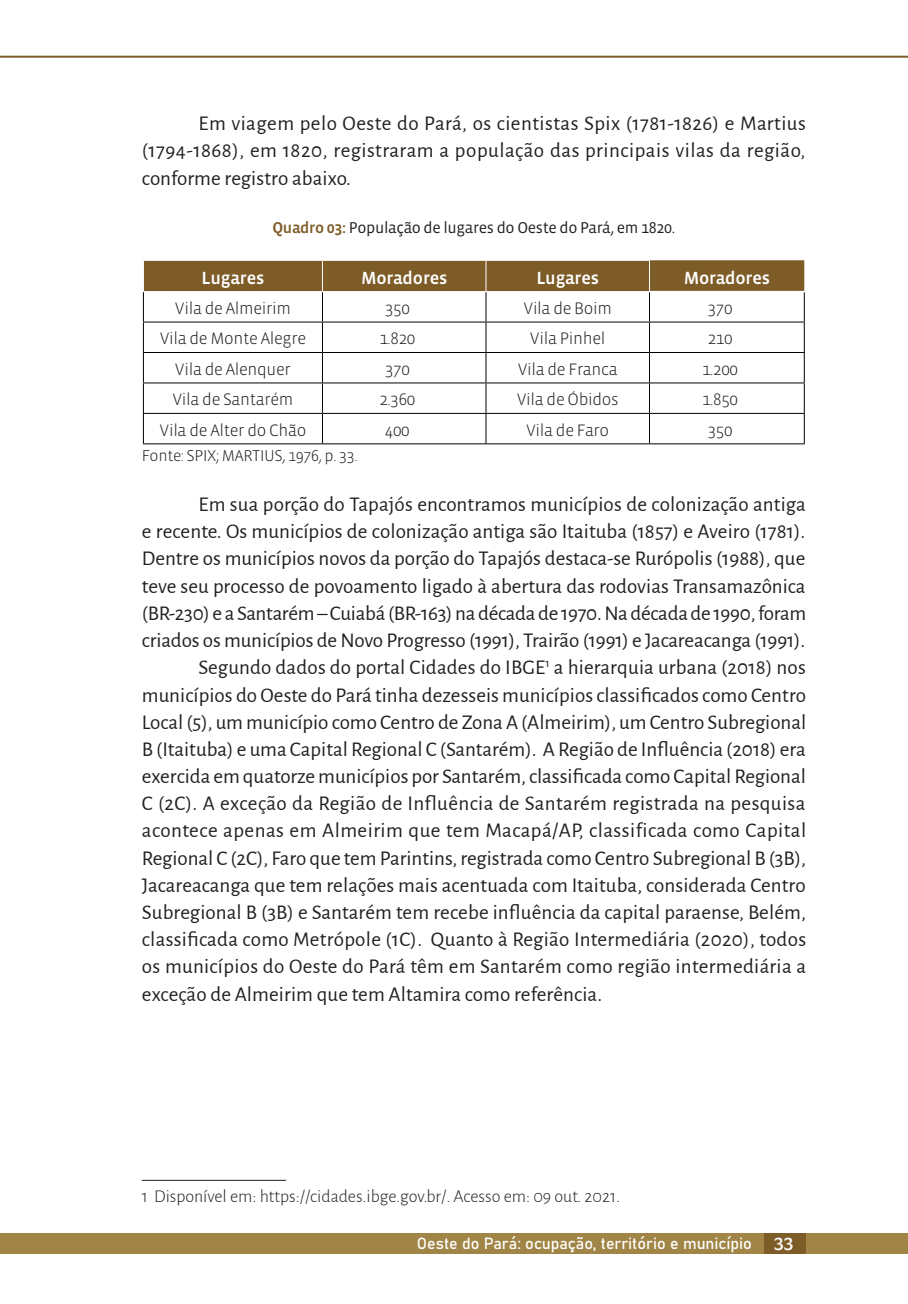
<style>
.page{position:relative;width:908px;height:1304px;background:#fff}
.page>*{position:absolute;margin:0;border:0;box-sizing:border-box;transform-origin:0 0}
.t1{font:21px/27.6px "Alegreya Sans";letter-spacing:.005em;color:#231f20;text-align:justify}
.t2{font:300 18px "Alegreya Sans";color:#231f20}
.t3{font:500 18px "Vista Sans OT";letter-spacing:-.01em;color:#fff}
.t4{font:300 17px "Vista Sans OT";letter-spacing:-.02em;color:#231f20}
.t5{font:16px "Vista Sans OT";letter-spacing:-.02em;color:#231f20}
.t6{font:16px "Bahnschrift";color:#fff}
.t7{font:300 16px "Vista Sans OT";letter-spacing:-.02em;color:#231f20}
.s1{font-weight:500;color:#7e5c28}
.s2{font-family:"Sansita";font-size:18px}
</style>
<div class="page">
<div style="left:0;top:1233px;width:907px;height:21px;background:#a18546"></div>
<div style="left:763px;top:1233px;width:42px;height:21px;background:#7e5c28"></div>
<hr style="left:0;top:56px;width:907px;height:2px;background:#7e5c28">
<div style="left:144px;top:260px;width:659px;height:31px;background:#7e5c28"></div>
<hr style="left:143px;top:322px;width:179px;height:1px;background:#000">
<hr style="left:322px;top:322px;width:164px;height:1px;background:#000">
<hr style="left:486px;top:322px;width:163px;height:1px;background:#000">
<hr style="left:649px;top:322px;width:155px;height:1px;background:#000">
<hr style="left:143px;top:352px;width:179px;height:1px;background:#000">
<hr style="left:322px;top:352px;width:164px;height:1px;background:#000">
<hr style="left:486px;top:352px;width:163px;height:1px;background:#000">
<hr style="left:649px;top:352px;width:155px;height:1px;background:#000">
<hr style="left:143px;top:382px;width:179px;height:1px;background:#000">
<hr style="left:322px;top:382px;width:164px;height:1px;background:#000">
<hr style="left:486px;top:382px;width:163px;height:1px;background:#000">
<hr style="left:649px;top:382px;width:155px;height:1px;background:#000">
<hr style="left:143px;top:413px;width:179px;height:1px;background:#000">
<hr style="left:322px;top:413px;width:164px;height:1px;background:#000">
<hr style="left:486px;top:413px;width:163px;height:1px;background:#000">
<hr style="left:649px;top:413px;width:155px;height:1px;background:#000">
<hr style="left:143px;top:443px;width:179px;height:1px;background:#000">
<hr style="left:322px;top:443px;width:164px;height:1px;background:#000">
<hr style="left:486px;top:443px;width:163px;height:1px;background:#000">
<hr style="left:649px;top:443px;width:155px;height:1px;background:#000">
<hr style="left:143px;top:292px;width:1px;height:30px;background:#000">
<svg style="left:143px;top:323px;width:1px;height:59px"></svg>
<hr style="left:143px;top:383px;width:1px;height:30px;background:#000">
<svg style="left:143px;top:414px;width:1px;height:29px"></svg>
<hr style="left:322px;top:292px;width:1px;height:30px;background:#000">
<hr style="left:485px;top:292px;width:1px;height:30px;background:#000">
<hr style="left:648px;top:292px;width:1px;height:30px;background:#000">
<hr style="left:803px;top:292px;width:1px;height:30px;background:#000">
<svg style="left:322px;top:323px;width:1px;height:59px"></svg>
<svg style="left:485px;top:323px;width:1px;height:59px"></svg>
<svg style="left:803px;top:323px;width:1px;height:59px"></svg>
<hr style="left:322px;top:383px;width:1px;height:30px;background:#000">
<hr style="left:485px;top:383px;width:1px;height:30px;background:#000">
<hr style="left:648px;top:383px;width:1px;height:30px;background:#000">
<hr style="left:803px;top:383px;width:1px;height:30px;background:#000">
<svg style="left:322px;top:414px;width:1px;height:29px"></svg>
<svg style="left:485px;top:414px;width:1px;height:29px"></svg>
<svg style="left:803px;top:414px;width:1px;height:29px"></svg>
<hr style="left:143px;top:260px;width:179px;height:1px;background:#fff">
<hr style="left:322px;top:260px;width:164px;height:1px;background:#fff">
<hr style="left:322px;top:261px;width:1px;height:30px;background:#fff">
<hr style="left:486px;top:260px;width:163px;height:1px;background:#fff">
<hr style="left:485px;top:261px;width:1px;height:30px;background:#fff">
<hr style="left:648px;top:261px;width:1px;height:30px;background:#fff">
<hr style="left:142px;top:1180px;width:144px;height:1px;background:#231f20">
<p class="t1" style="left:142px;top:109px;width:665px;text-indent:57px">Em viagem pelo Oeste do Pará, os cientistas Spix (1781-1826) e Martius (1794-1868), em 1820, registraram a população das principais vilas da região, conforme registro abaixo.</p>
<p class="t5" style="left:272px;top:219px;width:404px"><span class="s1">Quadro 03:</span> População de lugares do Oeste do Pará, em 1820.</p>
<p class="t3" style="left:201px;top:268px;width:64px">Lugares</p>
<p class="t3" style="left:361px;top:268px;width:88px">Moradores</p>
<p class="t3" style="left:536px;top:268px;width:64px">Lugares</p>
<p class="t3" style="left:683px;top:268px;width:88px">Moradores</p>
<p class="t4" style="left:175px;top:300px;width:117px">Vila de Almeirim</p>
<p class="t4" style="left:385px;top:300px;width:26px">350</p>
<p class="t4" style="left:523px;top:300px;width:90px">Vila de Boim</p>
<p class="t4" style="left:707px;top:300px;width:26px">370</p>
<p class="t4" style="left:160px;top:330px;width:148px">Vila de Monte Alegre</p>
<p class="t4" style="left:379px;top:330px;width:37px">1.820</p>
<p class="t4" style="left:529px;top:330px;width:77px">Vila Pinhel</p>
<p class="t4" style="left:707px;top:330px;width:26px">210</p>
<p class="t4" style="left:175px;top:360px;width:117px">Vila de Alenquer</p>
<p class="t4" style="left:385px;top:360px;width:26px">370</p>
<p class="t4" style="left:517px;top:360px;width:101px">Vila de Franca</p>
<p class="t4" style="left:701px;top:360px;width:37px">1.200</p>
<p class="t4" style="left:172px;top:391px;width:122px">Vila de Santarém</p>
<p class="t4" style="left:379px;top:391px;width:37px">2.360</p>
<p class="t4" style="left:516px;top:391px;width:103px">Vila de Óbidos</p>
<p class="t4" style="left:701px;top:391px;width:37px">1.850</p>
<p class="t4" style="left:159px;top:421px;width:148px">Vila de Alter do Chão</p>
<p class="t4" style="left:385px;top:421px;width:26px">400</p>
<p class="t4" style="left:526px;top:421px;width:85px">Vila de Faro</p>
<p class="t4" style="left:707px;top:421px;width:26px">350</p>
<p class="t7" style="left:142px;top:448px;width:217px">Fonte: SPIX; MARTIUS, 1976, p. 33.</p>
<p class="t1" style="left:198px;top:489px;width:608px">Em sua porção do Tapajós encontramos municípios de colonização antiga</p>
<p class="t1" style="left:142px;top:517px;width:664px">e recente. Os municípios de colonização antiga são Itaituba (1857) e Aveiro (1781).</p>
<p class="t1" style="left:142px;top:544px;width:664px">Dentre os municípios novos da porção do Tapajós destaca-se Rurópolis (1988), que</p>
<p class="t1" style="left:142px;top:571px;width:665px">teve seu processo de povoamento ligado à abertura das rodovias Transamazônica</p>
<p class="t1" style="left:142px;top:598px;width:665px">(BR-230) e a Santarém – Cuiabá (BR-163) na década de 1970. Na década de 1990, foram</p>
<p class="t1" style="left:142px;top:625px;width:664px">criados os municípios de Novo Progresso (1991), Trairão (1991) e Jacareacanga (1991).</p>
<p class="t1" style="left:198px;top:653px;width:608px">Segundo dados do portal Cidades do IBGE<sup>1</sup> a hierarquia urbana (2018) nos</p>
<p class="t1" style="left:142px;top:680px;width:665px">municípios do Oeste do Pará tinha dezesseis municípios classificados como Centro</p>
<p class="t1" style="left:142px;top:707px;width:665px">Local (5), um município como Centro de Zona A (Almeirim), um Centro Subregional</p>
<p class="t1" style="left:142px;top:734px;width:665px">B (Itaituba) e uma Capital Regional C (Santarém). A Região de Influência (2018) era</p>
<p class="t1" style="left:142px;top:761px;width:665px">exercida em quatorze municípios por Santarém, classificada como Capital Regional</p>
<p class="t1" style="left:142px;top:789px;width:664px">C (2C). A exceção da Região de Influência de Santarém registrada na pesquisa</p>
<p class="t1" style="left:142px;top:816px;width:665px">acontece apenas em Almeirim que tem Macapá/AP, classificada como Capital</p>
<p class="t1" style="left:142px;top:843px;width:665px">Regional C (2C), Faro que tem Parintins, registrada como Centro Subregional B (3B),</p>
<p class="t1" style="left:142px;top:870px;width:665px">Jacareacanga que tem relações mais acentuada com Itaituba, considerada Centro</p>
<p class="t1" style="left:142px;top:897px;width:665px">Subregional B (3B) e Santarém tem recebe influência da capital paraense, Belém,</p>
<p class="t1" style="left:142px;top:925px;width:665px">classificada como Metrópole (1C). Quanto à Região Intermediária (2020), todos</p>
<p class="t1" style="left:142px;top:952px;width:665px">os municípios do Oeste do Pará têm em Santarém como região intermediária a</p>
<p class="t1" style="left:142px;top:979px;width:461px">exceção de Almeirim que tem Altamira como referência.</p>
<p class="t2" style="left:142px;top:1184px;width:480px">1 Disponível em: https://cidades.ibge.gov.br/. Acesso em: 09 out. 2021.</p>
<p class="t6" style="left:416px;top:1231px;width:378px">Oeste do Pará: ocupação, território e município <span class="s2">33</span></p>
</div>
